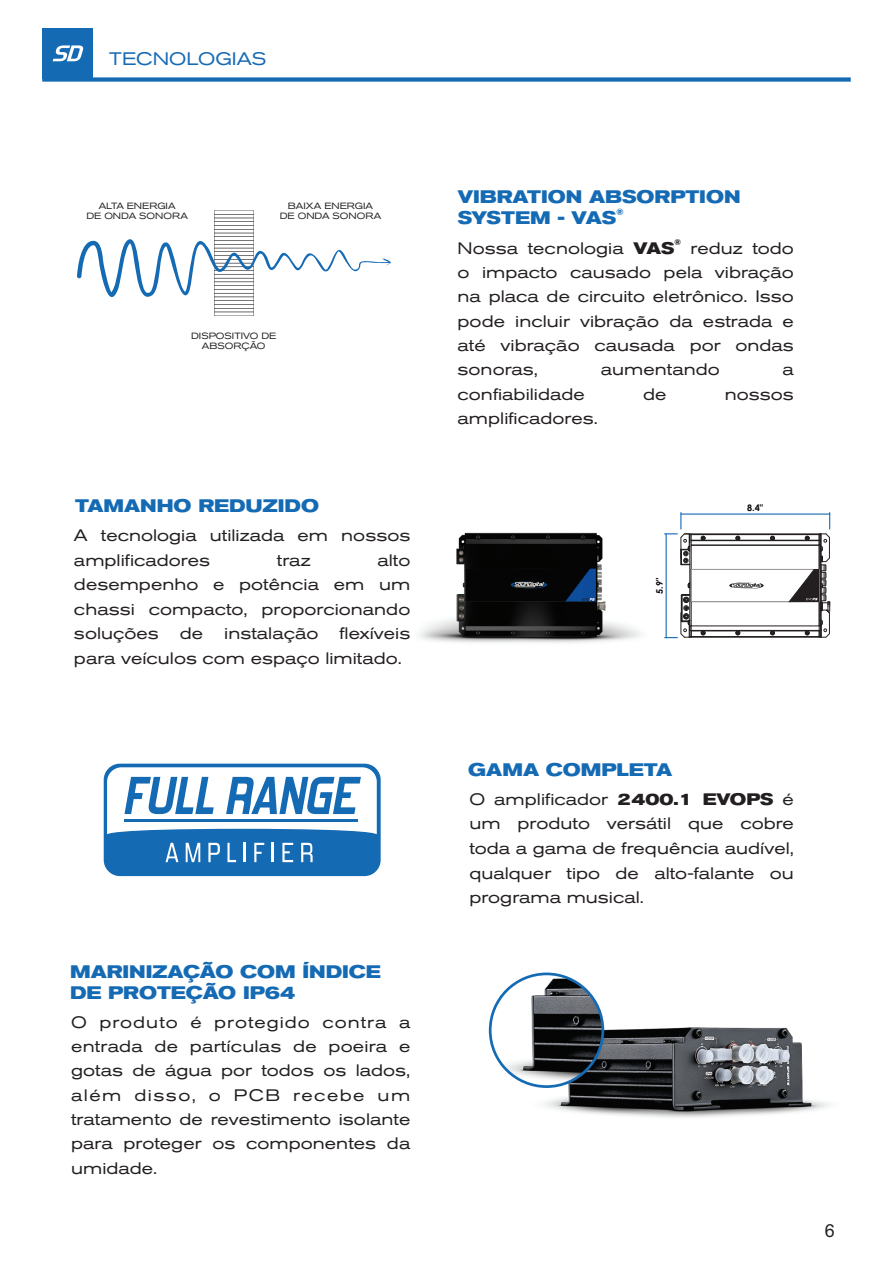
<style>
.page{position:relative;width:893px;height:1263px;background:#fff}
.page>*{position:absolute;margin:0;border:0;box-sizing:border-box;transform-origin:0 0}
.t1{font:700 expanded 18px/21.3px "Akzidenz Grotesk BQ";color:#156ab4}
.t2{font:expanded 18px "Akzidenz Grotesk BQ";color:#156ab4}
.t3{font:18px "Arial";color:#231f20}
.t4{font:expanded 16.5px/24.3px "Akzidenz Grotesk BQ";color:#231f20;text-align:justify}
.t5{font:700 expanded 16.5px "Akzidenz Grotesk BQ";color:#231f20}
.t6{font:expanded 9px/9.9px "Akzidenz Grotesk BQ";color:#231f20;text-align:center}
.t7{font:700 9px "Century Gothic";color:#040504}
.t8{font:700 expanded 9px "Akzidenz Grotesk BQ";color:#156ab4}
.t9{font:700 expanded 8.25px "Akzidenz Grotesk BQ";color:#231f20}
.s1{font-weight:700}
</style>
<div class="page">
<div style="left:42px;top:77px;width:809px;height:5px;background:#156ab4"></div>
<div style="left:42px;top:28px;width:51px;height:51px;background:#156ab4"></div>
<svg style="left:53px;top:45px;width:30px;height:16px"></svg>
<svg style="left:214px;top:210px;width:40px;height:4px"></svg>
<hr style="left:214px;top:214px;width:40px;height:4px;background:#7a7777">
<hr style="left:214px;top:312px;width:40px;height:4px;background:#adabab">
<svg style="left:77px;top:215px;width:314px;height:100px"></svg>
<img style="left:418px;top:532px;width:260px;height:111px">
<svg style="left:665px;top:512px;width:165px;height:126px"></svg>
<div style="left:104px;top:764px;width:277px;height:112px;background:#156ab4;border-radius:16px"></div>
<svg style="left:107px;top:767px;width:270px;height:67px"></svg>
<hr style="left:124px;top:820px;width:234px;height:2px;background:#156ab4">
<svg style="left:166px;top:843px;width:12px;height:19px"></svg>
<svg style="left:186px;top:843px;width:14px;height:19px"></svg>
<svg style="left:208px;top:843px;width:12px;height:19px"></svg>
<svg style="left:227px;top:843px;width:9px;height:19px"></svg>
<svg style="left:244px;top:843px;width:2px;height:19px"></svg>
<svg style="left:254px;top:843px;width:10px;height:19px"></svg>
<svg style="left:272px;top:843px;width:2px;height:19px"></svg>
<svg style="left:282px;top:843px;width:11px;height:19px"></svg>
<svg style="left:301px;top:843px;width:12px;height:19px"></svg>
<img style="left:489px;top:976px;width:342px;height:142px">
<img style="left:490px;top:974px;width:113px;height:112px;border-radius:50%">
<div style="left:489px;top:972px;width:115px;height:116px;border:3px solid #156ab4;border-radius:50%"></div>
<p class="t2" style="left:109px;top:52px;width:159px">TECNOLOGIAS</p>
<p class="t6" style="left:86px;top:202px;width:103px">ALTA ENERGIA<br>DE ONDA SONORA</p>
<p class="t6" style="left:280px;top:202px;width:103px">BAIXA ENERGIA<br>DE ONDA SONORA</p>
<p class="t6" style="left:191px;top:332px;width:87px">DISPOSITIVO DE<br>ABSORÇÃO</p>
<p class="t1" style="left:75px;top:496px;width:245px">TAMANHO REDUZIDO</p>
<p class="t4" style="left:74px;top:525px;width:338px">A tecnologia utilizada em nossos amplificadores</p>
<p class="t4" style="left:74px;top:549px;width:338px;text-indent:303px">alto desempenho e potência em um chassi compacto, proporcionando soluções</p>
<p class="t4" style="left:277px;top:549px;width:35px">traz</p>
<p class="t4" style="left:74px;top:623px;width:338px;text-indent:265px">flexíveis para veículos com espaço limitado.</p>
<p class="t4" style="left:180px;top:623px;width:25px">de</p>
<p class="t4" style="left:224px;top:623px;width:96px">instalação</p>
<p class="t1" style="left:70px;top:962px;width:312px">MARINIZAÇÃO COM ÍNDICE<br>DE PROTEÇÃO IP64</p>
<p class="t4" style="left:71px;top:1011px;width:341px">O produto é protegido contra a entrada de partículas de poeira e gotas de água por todos os lados, além disso, o PCB recebe um tratamento de revestimento isolante para proteger os componentes da umidade.</p>
<p class="t1" style="left:458px;top:187px;width:284px">VIBRATION ABSORPTION</p>
<p class="t8" style="left:616px;top:209px;width:8px">®</p>
<p class="t1" style="left:458px;top:209px;width:160px">SYSTEM - VAS</p>
<p class="t4" style="left:458px;top:237px;width:168px">Nossa tecnologia</p>
<p class="t4" style="left:690px;top:237px;width:105px">reduz todo</p>
<p class="t9" style="left:674px;top:240px;width:8px">®</p>
<p class="t5" style="left:633px;top:242px;width:43px">VAS</p>
<p class="t4" style="left:458px;top:262px;width:338px">o impacto causado pela vibração na placa de circuito eletrônico. Isso pode incluir vibração da estrada e até vibração causada por ondas sonoras,</p>
<p class="t4" style="left:601px;top:359px;width:120px">aumentando</p>
<p class="t4" style="left:783px;top:359px;width:13px">a</p>
<p class="t4" style="left:458px;top:383px;width:129px">confiabilidade</p>
<p class="t4" style="left:643px;top:383px;width:25px">de</p>
<p class="t4" style="left:725px;top:383px;width:71px">nossos</p>
<p class="t4" style="left:458px;top:408px;width:142px">amplificadores.</p>
<p class="t7" style="left:656px;top:594px;width:17px;rotate:-90deg">5.9"</p>
<p class="t7" style="left:747px;top:504px;width:17px">8.4"</p>
<p class="t1" style="left:468px;top:761px;width:205px">GAMA COMPLETA</p>
<p class="t4" style="left:469px;top:788px;width:326px">O amplificador <span class="s1">2400.1 EVOPS</span> é um produto versátil que cobre toda a gama de frequência audível, qualquer tipo de alto-falante ou programa musical.</p>
<p class="t3" style="left:825px;top:1224px;width:12px">6</p>
</div>
